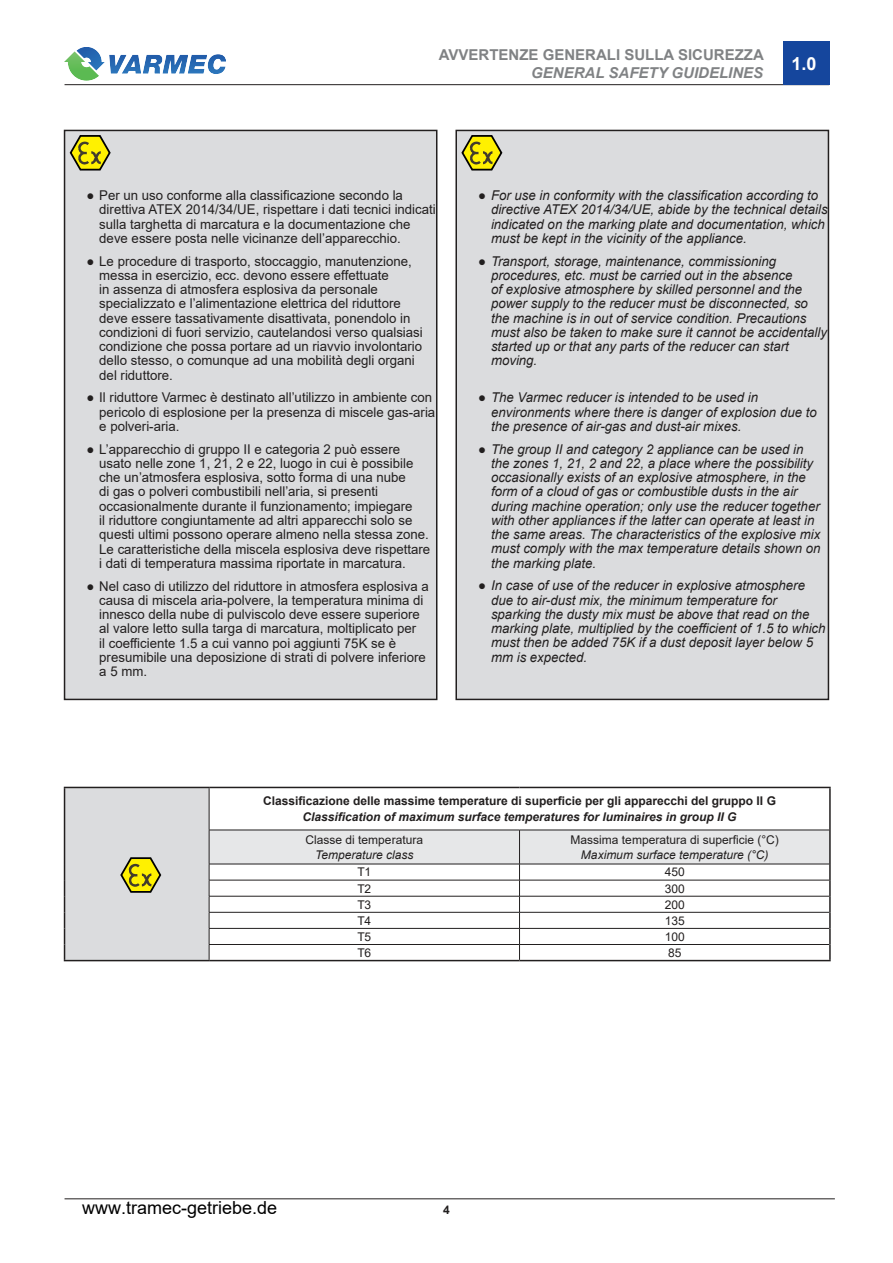
<style>
.page{position:relative;width:893px;height:1263px;background:#fff}
.page>*{position:absolute;margin:0;border:0;box-sizing:border-box;transform-origin:0 0}
.t1{font:18px "Arial";color:#000}
.t2{font:700 18px "Arial";color:#fff}
.t3{font:700 15px "Arial";color:#808284}
.t4{font:italic 700 15px "Arial";color:#808284}
.t5{font:13.5px/14.2px "Arial";color:#221f1f}
.t6{font:italic 13.5px/14.2px "Arial";color:#221f1f}
.t7{font:12px "Arial";color:#221f1f}
.t8{font:700 12px "Arial";color:#221f1f}
.t9{font:italic 700 12px "Arial";color:#221f1f}
.t10{font:italic 12px "Arial";color:#221f1f}
.s1{font-style:normal}
</style>
<div class="page">
<hr style="left:65px;top:84px;width:764px;height:1px;background:#221f1f">
<hr style="left:65px;top:1198px;width:770px;height:1px;background:#221f1f">
<img style="left:76px;top:47px;width:29px;height:21px">
<img style="left:64px;top:51px;width:35px;height:30px">
<img style="left:109px;top:55px;width:13px;height:19px">
<img style="left:122px;top:55px;width:19px;height:19px">
<img style="left:143px;top:54px;width:83px;height:20px">
<div style="left:65px;top:130px;width:372px;height:569px;background:#dbdcde"></div>
<div style="left:64px;top:130px;width:373px;height:570px;border:2px solid #221f1f"></div>
<svg style="left:69px;top:135px;width:42px;height:36px"></svg>
<div style="left:783px;top:41px;width:46px;height:44px;background:#15469d"></div>
<div style="left:456px;top:130px;width:372px;height:569px;background:#dbdcde"></div>
<div style="left:455px;top:130px;width:374px;height:570px;border:2px solid #221f1f"></div>
<svg style="left:461px;top:135px;width:42px;height:36px"></svg>
<div style="left:65px;top:787px;width:144px;height:173px;background:#dbdcde"></div>
<hr style="left:64px;top:787px;width:145px;height:1px;background:#221f1f">
<hr style="left:64px;top:788px;width:1px;height:42px;background:#221f1f">
<hr style="left:209px;top:787px;width:310px;height:1px;background:#221f1f">
<hr style="left:519px;top:787px;width:312px;height:1px;background:#221f1f">
<hr style="left:829px;top:788px;width:2px;height:42px;background:#221f1f">
<hr style="left:64px;top:830px;width:1px;height:34px;background:#221f1f">
<svg style="left:64px;top:864px;width:1px;height:96px"></svg>
<hr style="left:64px;top:960px;width:145px;height:1px;background:#221f1f">
<hr style="left:209px;top:960px;width:310px;height:1px;background:#221f1f">
<hr style="left:519px;top:960px;width:312px;height:1px;background:#221f1f">
<hr style="left:209px;top:788px;width:1px;height:42px;background:#221f1f">
<svg style="left:209px;top:830px;width:622px;height:130px"></svg>
<svg style="left:120px;top:857px;width:42px;height:36px"></svg>
<p class="t3" style="left:439px;top:49px;width:327px">AVVERTENZE GENERALI SULLA SICUREZZA</p>
<p class="t4" style="left:531px;top:67px;width:233px">GENERAL SAFETY GUIDELINES</p>
<h1 class="t2" style="left:791px;top:57px;width:27px">1.0</h1>
<p class="t5" style="left:99px;top:188px;width:338px;text-indent:-13px">● Per un uso conforme alla classificazione secondo la direttiva ATEX 2014/34/UE, rispettare i dati tecnici indicati sulla targhetta di marcatura e la documentazione che deve essere posta nelle vicinanze dell’apparecchio.</p>
<p class="t5" style="left:99px;top:254px;width:325px;text-indent:-13px">● Le procedure di trasporto, stoccaggio, manutenzione, messa in esercizio, ecc. devono essere effettuate<br>in assenza di atmosfera esplosiva da personale specializzato e l’alimentazione elettrica del riduttore deve essere tassativamente disattivata, ponendolo in condizioni di fuori servizio, cautelandosi verso qualsiasi condizione che possa portare ad un riavvio involontario dello stesso, o comunque ad una mobilità degli organi del riduttore.</p>
<p class="t5" style="left:99px;top:390px;width:338px;text-indent:-13px">● Il riduttore Varmec è destinato all’utilizzo in ambiente con pericolo di esplosione per la presenza di miscele gas-aria e polveri-aria.</p>
<p class="t5" style="left:99px;top:442px;width:332px;text-indent:-13px">● L’apparecchio di gruppo II e categoria 2 può essere usato nelle zone 1, 21, 2 e 22, luogo in cui è possibile che un’atmosfera esplosiva, sotto forma di una nube<br>di gas o polveri combustibili nell’aria, si presenti occasionalmente durante il funzionamento; impiegare<br>il riduttore congiuntamente ad altri apparecchi solo se questi ultimi possono operare almeno nella stessa zone.<br>Le caratteristiche della miscela esplosiva deve rispettare i dati di temperatura massima riportate in marcatura.</p>
<p class="t5" style="left:99px;top:578px;width:331px;text-indent:-13px">● Nel caso di utilizzo del riduttore in atmosfera esplosiva a causa di miscela aria-polvere, la temperatura minima di innesco della nube di pulviscolo deve essere superiore al valore letto sulla targa di marcatura, moltiplicato per<br>il coefficiente 1.5 a cui vanno poi aggiunti 75K se è presumibile una deposizione di strati di polvere inferiore a 5 mm.</p>
<p class="t6" style="left:491px;top:189px;width:338px;text-indent:-13px"><span class="s1">●</span> For use in conformity with the classification according to directive ATEX 2014/34/UE, abide by the technical details indicated on the marking plate and documentation, which must be kept in the vicinity of the appliance.</p>
<p class="t6" style="left:491px;top:255px;width:338px;text-indent:-13px"><span class="s1">●</span> Transport, storage, maintenance, commissioning procedures, etc. must be carried out in the absence<br>of explosive atmosphere by skilled personnel and the power supply to the reducer must be disconnected, so the machine is in out of service condition. Precautions must also be taken to make sure it cannot be accidentally started up or that any parts of the reducer can start moving.</p>
<p class="t6" style="left:491px;top:392px;width:327px;text-indent:-13px"><span class="s1">●</span> The Varmec reducer is intended to be used in environments where there is danger of explosion due to the presence of air-gas and dust-air mixes.</p>
<p class="t6" style="left:491px;top:443px;width:331px;text-indent:-13px"><span class="s1">●</span> The group II and category 2 appliance can be used in the zones 1, 21, 2 and 22, a place where the possibility occasionally exists of an explosive atmosphere, in the form of a cloud of gas or combustible dusts in the air during machine operation; only use the reducer together with other appliances if the latter can operate at least in the same areas. The characteristics of the explosive mix must comply with the max temperature details shown on the marking plate.</p>
<p class="t6" style="left:491px;top:580px;width:336px;text-indent:-13px"><span class="s1">●</span> In case of use of the reducer in explosive atmosphere due to air-dust mix, the minimum temperature for sparking the dusty mix must be above that read on the marking plate, multiplied by the coefficient of 1.5 to which must then be added 75K if a dust deposit layer below 5 mm is expected.</p>
<p class="t8" style="left:263px;top:792px;width:514px">Classificazione delle massime temperature di superficie per gli apparecchi del gruppo II G</p>
<p class="t9" style="left:302px;top:809px;width:436px">Classification of maximum surface temperatures for luminaires in group II G</p>
<p class="t7" style="left:306px;top:835px;width:119px">Classe di temperatura</p>
<p class="t10" style="left:315px;top:850px;width:100px">Temperature class</p>
<p class="t7" style="left:571px;top:832px;width:210px">Massima temperatura di superficie (°C)</p>
<p class="t10" style="left:581px;top:850px;width:189px">Maximum surface temperature (°C)</p>
<p class="t7" style="left:357px;top:867px;width:16px">T1</p>
<p class="t7" style="left:665px;top:867px;width:22px">450</p>
<p class="t7" style="left:357px;top:883px;width:16px">T2</p>
<p class="t7" style="left:665px;top:883px;width:22px">300</p>
<p class="t7" style="left:357px;top:900px;width:16px">T3</p>
<p class="t7" style="left:665px;top:900px;width:22px">200</p>
<p class="t7" style="left:357px;top:916px;width:16px">T4</p>
<p class="t7" style="left:665px;top:916px;width:22px">135</p>
<p class="t7" style="left:357px;top:932px;width:16px">T5</p>
<p class="t7" style="left:665px;top:932px;width:22px">100</p>
<p class="t7" style="left:357px;top:948px;width:16px">T6</p>
<p class="t7" style="left:668px;top:948px;width:15px">85</p>
<h1 class="t1" style="left:82px;top:1201px;width:197px">www.tramec-getriebe.de</h1>
<p class="t8" style="left:443px;top:1205px;width:8px">4</p>
</div>
